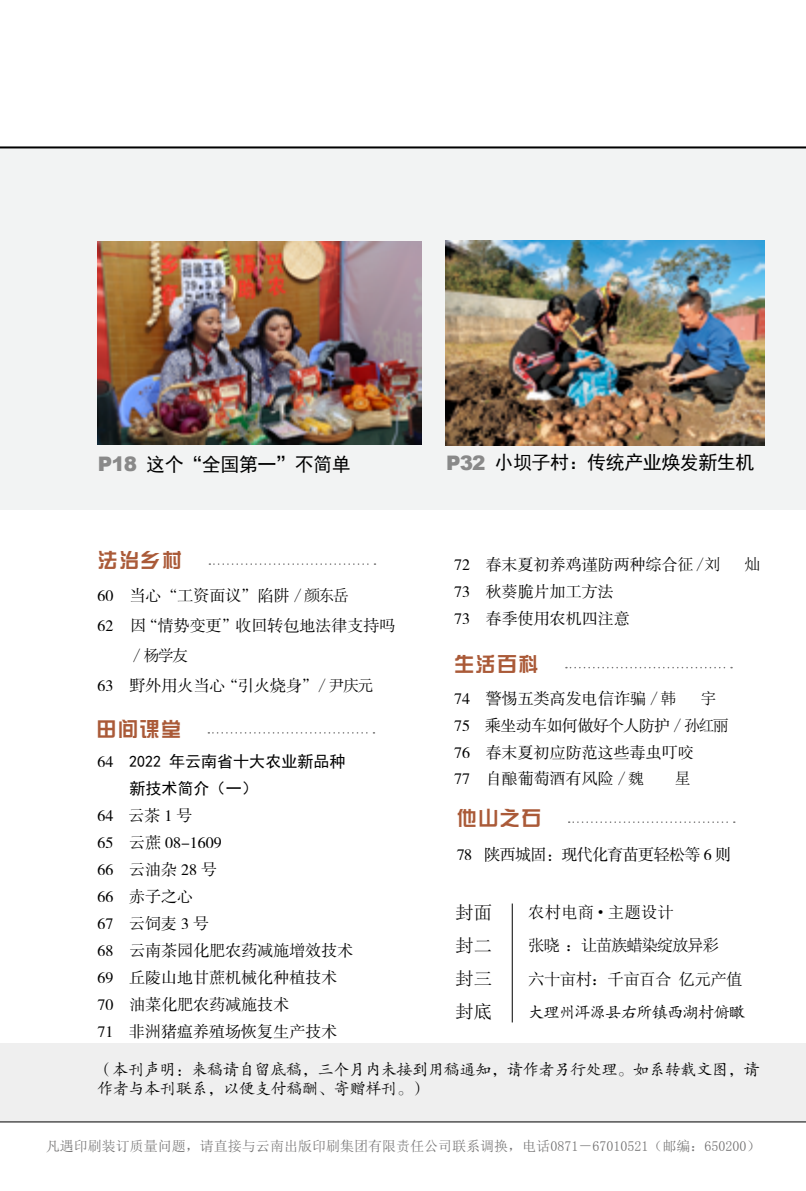
<style>
.page{position:relative;width:806px;height:1191px;background:#fff}
.page>*{position:absolute;margin:0;border:0;box-sizing:border-box;transform-origin:0 0}
.t1{font:20px "H Yk 1 gj";letter-spacing:.075em;color:#aa5a38}
.t2{font:19px "Sim Hei";letter-spacing:-.025em;color:#000}
.t3{font:18.4px/33px "Sim Sun";color:#000;text-align:justify}
.t4{font:16.6px/33.4px "Sim Sun";letter-spacing:-.04em;color:#000}
.t5{font:16.4px "FZKTK GBK1 0";letter-spacing:-.06em;color:#000}
.t6{font:16px/27px "FZSSK GBK1 0";color:#000}
.t7{font:16px/19.2px "FZKTK GBK1 0";letter-spacing:-.015em;color:#000}
.t8{font:16px/27px "Sim Hei";color:#000}
.t9{font:16px "FZSSK GBK1 0";letter-spacing:-.04em;color:#000}
.t10{font:16px "Sim Sun";color:#000}
.t11{font:14px "Sim Sun";color:#727171}
.s1{font-family:"Arial";font-weight:900;font-size:20px;color:#898989}
.s2{font-family:"Sim Sun"}
.s3{font-family:"FZSSK GBK1 0"}
</style>
<div class="page">
<div style="left:0;top:147px;width:805px;height:363px;background:#f2f3f3"></div>
<div style="left:0;top:1043px;width:805px;height:78px;background:#efefef"></div>
<svg style="left:209px;top:563px;width:166px;height:2px"></svg>
<svg style="left:208px;top:732px;width:166px;height:1px"></svg>
<svg style="left:565px;top:667px;width:166px;height:1px"></svg>
<svg style="left:568px;top:821px;width:166px;height:2px"></svg>
<img style="left:445px;top:240px;width:318px;height:205px">
<img style="left:97px;top:241px;width:324px;height:204px">
<hr style="left:0;top:146px;width:805px;height:2px;background:#000">
<hr style="left:0;top:1121px;width:805px;height:1px;background:#000">
<hr style="left:511px;top:903px;width:1px;height:119px;background:#000">
<p class="t2" style="left:98px;top:454px;width:254px"><span class="s1">P18</span> 这个“全国第一”不简单</p>
<p class="t1" style="left:97px;top:550px;width:86px">法治乡村</p>
<p class="t6" style="left:97px;top:581px;width:299px;line-height:30px">60 当心“工资面议”陷阱 <span class="s2">/颜东岳<br></span>62 因“情势变更”收回转包地法律支持吗</p>
<p class="t10" style="left:133px;top:647px;width:57px">/ 杨学友</p>
<p class="t6" style="left:97px;top:672px;width:277px">63 野外用火当心“引火烧身”<span class="s2">/尹庆元</span></p>
<p class="t2" style="left:446px;top:452px;width:310px"><span class="s1">P32</span> 小坝子村：传统产业焕发新生机</p>
<p class="t6" style="left:454px;top:551px;width:268px">72 春末夏初养鸡谨防两种综合征<span class="s2">/刘</span></p>
<p class="t10" style="left:744px;top:556px;width:17px">灿</p>
<p class="t6" style="left:454px;top:578px;width:177px">73 秋葵脆片加工方法<br>73 春季使用农机四注意</p>
<p class="t1" style="left:454px;top:653px;width:86px">生活百科</p>
<p class="t6" style="left:454px;top:686px;width:224px">74 警惕五类高发电信诈骗 <span class="s2">/韩</span></p>
<p class="t10" style="left:700px;top:690px;width:17px">宇</p>
<p class="t6" style="left:454px;top:713px;width:276px;line-height:26.4px">75 乘坐动车如何做好个人防护 <span class="s2">/ 孙红丽<br></span>76 春末夏初应防范这些毒虫叮咬<br>77 自酿葡萄酒有风险 <span class="s2">/魏</span></p>
<p class="t1" style="left:96px;top:719px;width:86px">田间课堂</p>
<p class="t8" style="left:129px;top:747px;width:217px;text-indent:-32px"><span class="s3">64</span> 2022 年云南省十大农业新品种新技术简介（一）</p>
<p class="t6" style="left:97px;top:802px;width:257px">64 云茶 1 号<br>65 云蔗 08-1609<br>66 云油杂 28 号<br>66 赤子之心<br>67 云饲麦 3 号<br>68 云南茶园化肥农药减施增效技术<br>69 丘陵山地甘蔗机械化种植技术<br>70 油菜化肥农药减施技术<br>71 非洲猪瘟养殖场恢复生产技术</p>
<p class="t7" style="left:97px;top:1060px;width:663px">（本刊声明：来稿请自留底稿，三个月内未接到用稿通知，请作者另行处理。如系转载文图，请作者与本刊联系，以便支付稿酬、寄赠样刊。）</p>
<p class="t10" style="left:674px;top:770px;width:17px">星</p>
<p class="t1" style="left:456px;top:808px;width:86px">他山之石</p>
<p class="t9" style="left:456px;top:846px;width:276px">78 陕西城固：现代化育苗更轻松等 6 则</p>
<p class="t4" style="left:528px;top:895px;width:216px">农村电商·主题设计<br>张晓 ：让苗族蜡染绽放异彩<br>六十亩村：千亩百合 亿元产值</p>
<p class="t5" style="left:528px;top:1003px;width:218px">大理州洱源县右所镇西湖村俯瞰</p>
<p class="t3" style="left:455px;top:896px;width:38px">封面封二封三封底</p>
<p class="t11" style="left:46px;top:1138px;width:715px">凡遇印刷装订质量问题，请直接与云南出版印刷集团有限责任公司联系调换，电话0871－67010521（邮编：650200）</p>
</div>
